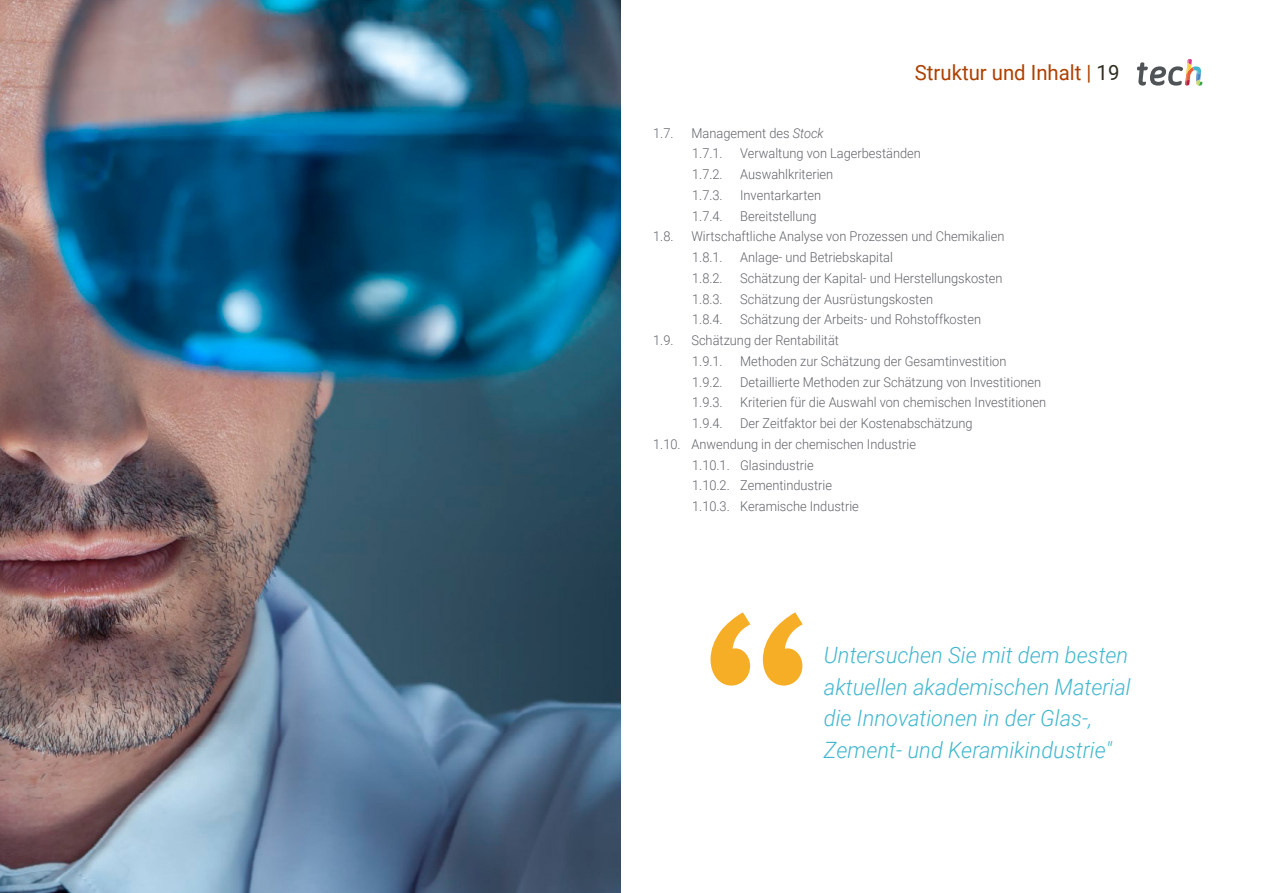
<style>
.page{position:relative;width:1263px;height:893px;background:#fff}
.page>*{position:absolute;margin:0;border:0;box-sizing:border-box;transform-origin:0 0}
.t1{font:italic 300 22.5px/31.5px "Roboto";color:#43b7cf}
.t2{font:21px "Roboto";color:#ae4000}
.t3{font:300 13.5px/20.7px "Roboto";color:#61646a;scale:.95 1}
.s1{color:#312e20}
.s2{font-style:italic}
</style>
<div class="page">
<svg style="left:1137px;top:59px;width:65px;height:27px"></svg>
<img style="left:0;top:0;width:621px;height:893px">
<svg style="left:710px;top:612px;width:93px;height:74px"></svg>
<h2 class="t2" style="left:915px;top:57px;width:206px">Struktur und Inhalt | <span class="s1">19</span></h2>
<p class="t3" style="left:653px;top:122px;width:23px">1.7.</p>
<p class="t3" style="left:691px;top:122px;width:141px">Management des <span class="s2">Stock<br></span>1.7.1.</p>
<p class="t3" style="left:740px;top:143px;width:192px">Verwaltung von Lagerbeständen</p>
<p class="t3" style="left:692px;top:164px;width:34px">1.7.2.</p>
<p class="t3" style="left:740px;top:164px;width:99px">Auswahlkriterien</p>
<p class="t3" style="left:692px;top:184px;width:34px">1.7.3.</p>
<p class="t3" style="left:740px;top:184px;width:87px">Inventarkarten</p>
<p class="t3" style="left:692px;top:205px;width:34px">1.7.4.</p>
<p class="t3" style="left:740px;top:205px;width:82px">Bereitstellung</p>
<p class="t3" style="left:653px;top:226px;width:23px">1.8.</p>
<p class="t3" style="left:691px;top:226px;width:331px">Wirtschaftliche Analyse von Prozessen und Chemikalien<br>1.8.1.</p>
<p class="t3" style="left:740px;top:247px;width:162px">Anlage- und Betriebskapital</p>
<p class="t3" style="left:692px;top:267px;width:34px">1.8.2.</p>
<p class="t3" style="left:740px;top:267px;width:278px">Schätzung der Kapital- und Herstellungskosten</p>
<p class="t3" style="left:692px;top:288px;width:34px">1.8.3.</p>
<p class="t3" style="left:740px;top:288px;width:204px">Schätzung der Ausrüstungskosten</p>
<p class="t3" style="left:692px;top:309px;width:34px">1.8.4.</p>
<p class="t3" style="left:740px;top:309px;width:255px">Schätzung der Arbeits- und Rohstoffkosten</p>
<p class="t3" style="left:653px;top:330px;width:23px">1.9.</p>
<p class="t3" style="left:691px;top:330px;width:157px">Schätzung der Rentabilität<br>1.9.1.</p>
<p class="t3" style="left:740px;top:350px;width:282px">Methoden zur Schätzung der Gesamtinvestition</p>
<p class="t3" style="left:692px;top:371px;width:34px">1.9.2.</p>
<p class="t3" style="left:740px;top:371px;width:318px">Detaillierte Methoden zur Schätzung von Investitionen</p>
<p class="t3" style="left:692px;top:392px;width:34px">1.9.3.</p>
<p class="t3" style="left:740px;top:392px;width:324px">Kriterien für die Auswahl von chemischen Investitionen</p>
<p class="t3" style="left:692px;top:413px;width:34px">1.9.4.</p>
<p class="t3" style="left:740px;top:413px;width:246px">Der Zeitfaktor bei der Kostenabschätzung</p>
<p class="t3" style="left:653px;top:433px;width:278px">1.10. Anwendung in der chemischen Industrie</p>
<p class="t3" style="left:692px;top:454px;width:129px">1.10.1. Glasindustrie</p>
<p class="t3" style="left:692px;top:475px;width:149px">1.10.2. Zementindustrie</p>
<p class="t3" style="left:692px;top:496px;width:177px">1.10.3. Keramische Industrie</p>
<h1 class="t1" style="left:824px;top:639px;width:308px">Untersuchen Sie mit dem besten aktuellen akademischen Material die Innovationen in der Glas-,<br>Zement- und Keramikindustrie"</h1>
</div>
